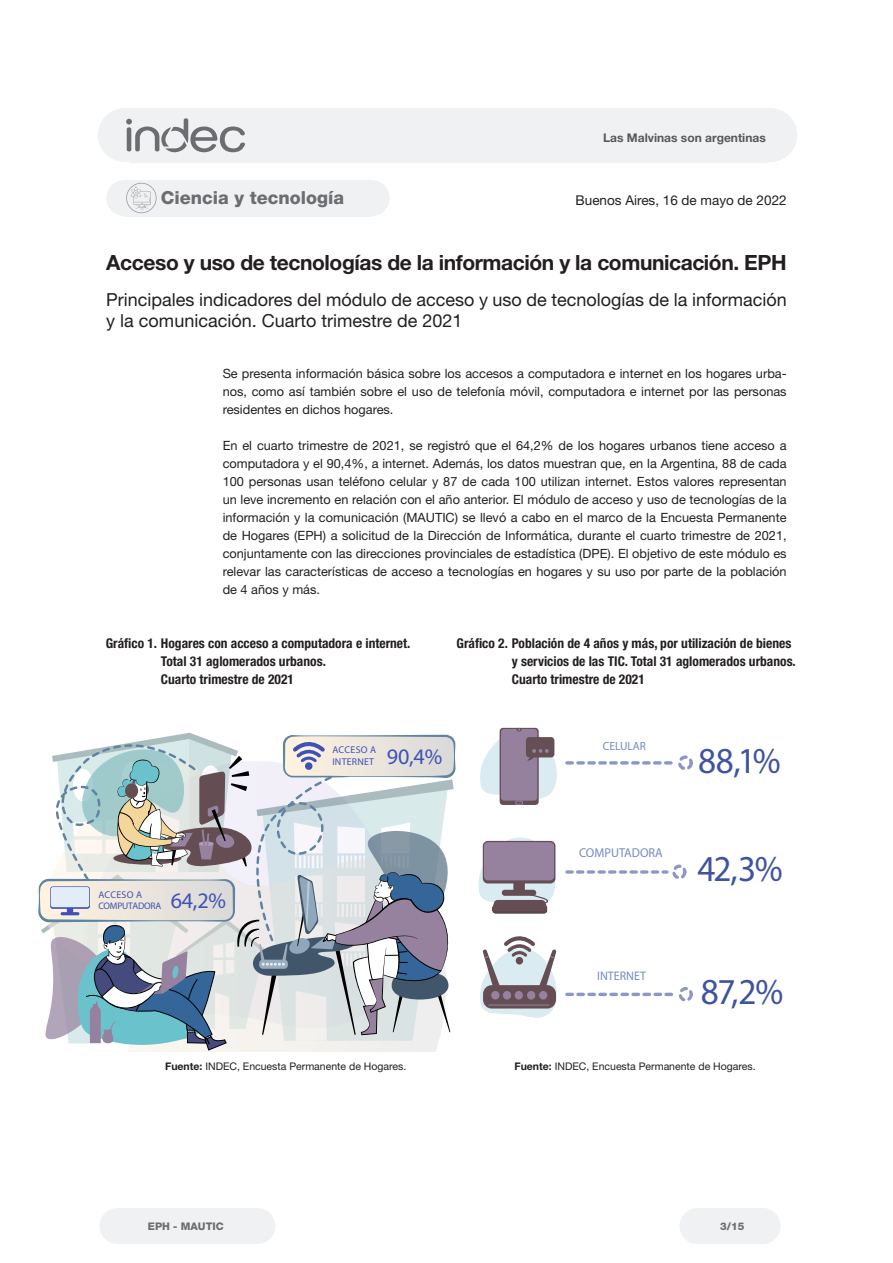
<style>
.page{position:relative;width:893px;height:1263px;background:#fff}
.page>*{position:absolute;margin:0;border:0;box-sizing:border-box;transform-origin:0 0}
.t1{font:500 36.6px "Helvetica Neue LT Std";color:#40539f;scale:.96 1}
.t2{font:500 22.2px "Helvetica Neue LT Std";color:#3f51b5}
.H2_título{font:700 21px "Helvetica Neue LT Std";letter-spacing:-.02em;color:#231f20}
.período_it{font:18px/21px "Helvetica Neue LT Std";color:#231f20}
.volanta{font:800 18px "Helvetica Neue LT Std";color:#6c6d70}
.Cuadro_Gráfico_títul{font:700 condensed 13.5px/18px "Helvetica Neue LT Std";color:#231f20}
.fecha{font:13.5px "Helvetica Neue LT Std";color:#231f20}
.t3{font:700 12.9px "Helvetica Neue LT Std";color:#758ac5;scale:.96 1}
.texto{font:12.75px/18px "Helvetica Neue LT Std";color:#231f20;text-align:justify}
.t4{font:700 12.45px "Helvetica Neue LT Std";color:#758ac5;scale:.96 1}
.t5{font:700 12px "Helvetica Neue LT Std";color:#57585a}
.t6{font:700 11.85px "Helvetica Neue LT Std";color:#758ac5;scale:.96 1}
.nota_C_G{font:10.5px "Helvetica Neue LT Std";color:#231f20}
.t7{font:800 10.5px "Helvetica Neue LT Std";color:#6c6d70}
.t8{font:9.9px/11.9px "Helvetica Neue LT Std";letter-spacing:.025em;color:#3f51b5}
.t9{font:9.6px "Helvetica Neue LT Std";letter-spacing:-.025em;color:#3f51b5}
.s1{font-weight:700}
</style>
<div class="page">
<div style="left:680px;top:1208px;width:35px;height:36px;background:#f0f1f2;border-radius:50%"></div>
<div style="left:100px;top:1208px;width:36px;height:36px;background:#f0f1f2;border-radius:50%"></div>
<div style="left:745px;top:1208px;width:36px;height:36px;background:#f0f1f2;border-radius:50%"></div>
<div style="left:239px;top:1208px;width:36px;height:36px;background:#f0f1f2;border-radius:50%"></div>
<div style="left:699px;top:1208px;width:66px;height:36px;background:#f0f1f2"></div>
<div style="left:122px;top:1208px;width:133px;height:36px;background:#f0f1f2"></div>
<div style="left:106px;top:180px;width:36px;height:36px;background:#f0f1f2;border-radius:50%"></div>
<div style="left:354px;top:180px;width:36px;height:36px;background:#f0f1f2;border-radius:50%"></div>
<svg style="left:38px;top:732px;width:418px;height:320px"></svg>
<div style="left:51px;top:887px;width:38px;height:20px;background:#e3edf7;border-radius:2px"></div>
<hr style="left:61px;top:912px;width:18px;height:3px;background:#3f51b5;border-radius:2px">
<div style="left:672px;top:865px;width:14px;height:14px;border:3px dashed #40539f;border-radius:50%"></div>
<svg style="left:567px;top:870px;width:100px;height:4px"></svg>
<div style="left:678px;top:755px;width:15px;height:15px;border:3px dashed #40539f;border-radius:50%"></div>
<svg style="left:567px;top:761px;width:105px;height:3px"></svg>
<div style="left:679px;top:987px;width:14px;height:15px;border:3px dashed #40539f;border-radius:50%"></div>
<svg style="left:567px;top:993px;width:106px;height:3px"></svg>
<svg style="left:479px;top:838px;width:77px;height:76px;background:#a296a6"></svg>
<svg style="left:480px;top:727px;width:77px;height:77px"></svg>
<svg style="left:480px;top:936px;width:77px;height:82px"></svg>
<div style="left:126px;top:180px;width:242px;height:36px;background:#f0f1f2"></div>
<div style="left:98px;top:108px;width:54px;height:54px;background:#f0f1f2;border-radius:50%"></div>
<div style="left:743px;top:108px;width:54px;height:54px;background:#f0f1f2;border-radius:50%"></div>
<div style="left:129px;top:108px;width:638px;height:54px;background:#f0f1f2"></div>
<svg style="left:126px;top:118px;width:119px;height:34px"></svg>
<p class="t5" style="left:603px;top:130px;width:164px">Las Malvinas son argentinas</p>
<p class="volanta" style="left:161px;top:187px;width:185px">Ciencia y tecnología</p>
<p class="fecha" style="left:576px;top:192px;width:213px">Buenos Aires, 16 de mayo de 2022</p>
<p class="H2_título" style="left:106px;top:250px;width:682px">Acceso y uso de tecnologías de la información y la comunicación. EPH</p>
<p class="período_it" style="left:106px;top:289px;width:682px">Principales indicadores del módulo de acceso y uso de tecnologías de la información y la comunicación. Cuarto trimestre de 2021</p>
<p class="texto" style="left:223px;top:364px;width:565px">Se presenta información básica sobre los accesos a computadora e internet en los hogares urba&shy;nos, como así también sobre el uso de telefonía móvil, computadora e internet por las personas residentes en dichos hogares.</p>
<p class="texto" style="left:223px;top:436px;width:565px">En el cuarto trimestre de 2021, se registró que el 64,2% de los hogares urbanos tiene acceso a computadora y el 90,4%, a internet. Además, los datos muestran que, en la Argentina, 88 de cada 100 personas usan teléfono celular y 87 de cada 100 utilizan internet. Estos valores representan un leve incremento en relación con el año anterior. El módulo de acceso y uso de tecnologías de la información y la comunicación (MAUTIC) se llevó a cabo en el marco de la Encuesta Permanente de Hogares (EPH) a solicitud de la Dirección de Informática, durante el cuarto trimestre de 2021, conjuntamente con las direcciones provinciales de estadística (DPE). El objetivo de este módulo es relevar las características de acceso a tecnologías en hogares y su uso por parte de la población de 4 años y más.</p>
<p class="Cuadro_Gráfico_títul" style="left:161px;top:634px;width:251px;text-indent:-55px">Gráfico 1. Hogares con acceso a computadora e internet.<br>Total 31 aglomerados urbanos.<br>Cuarto trimestre de 2021</p>
<p class="Cuadro_Gráfico_títul" style="left:512px;top:634px;width:286px;text-indent:-55px">Gráfico 2. Población de 4 años y más, por utilización de bienes y servicios de las TIC. Total 31 aglomerados urbanos.<br>Cuarto trimestre de 2021</p>
<p class="t8" style="left:98px;top:888px;width:45px">ACCESO A</p>
<p class="t9" style="left:98px;top:900px;width:64px">COMPUTADORA</p>
<p class="t2" style="left:171px;top:887px;width:57px">64,2%</p>
<p class="t8" style="left:332px;top:744px;width:45px">ACCESO A<br>INTERNET</p>
<p class="t2" style="left:387px;top:743px;width:57px">90,4%</p>
<p class="t6" style="left:603px;top:739px;width:46px">CELULAR</p>
<p class="t3" style="left:579px;top:845px;width:89px">COMPUTADORA</p>
<p class="t4" style="left:597px;top:968px;width:52px">INTERNET</p>
<p class="t1" style="left:698px;top:738px;width:87px">88,1%</p>
<p class="t1" style="left:697px;top:846px;width:90px">42,3%</p>
<p class="t1" style="left:701px;top:969px;width:87px">87,2%</p>
<p class="nota_C_G" style="left:165px;top:1060px;width:243px"><span class="s1">Fuente:</span> INDEC, Encuesta Permanente de Hogares.</p>
<p class="nota_C_G" style="left:514px;top:1060px;width:243px"><span class="s1">Fuente:</span> INDEC, Encuesta Permanente de Hogares.</p>
<p class="t7" style="left:148px;top:1220px;width:78px">EPH - MAUTIC</p>
<p class="t7" style="left:720px;top:1220px;width:26px">3/15</p>
</div>
